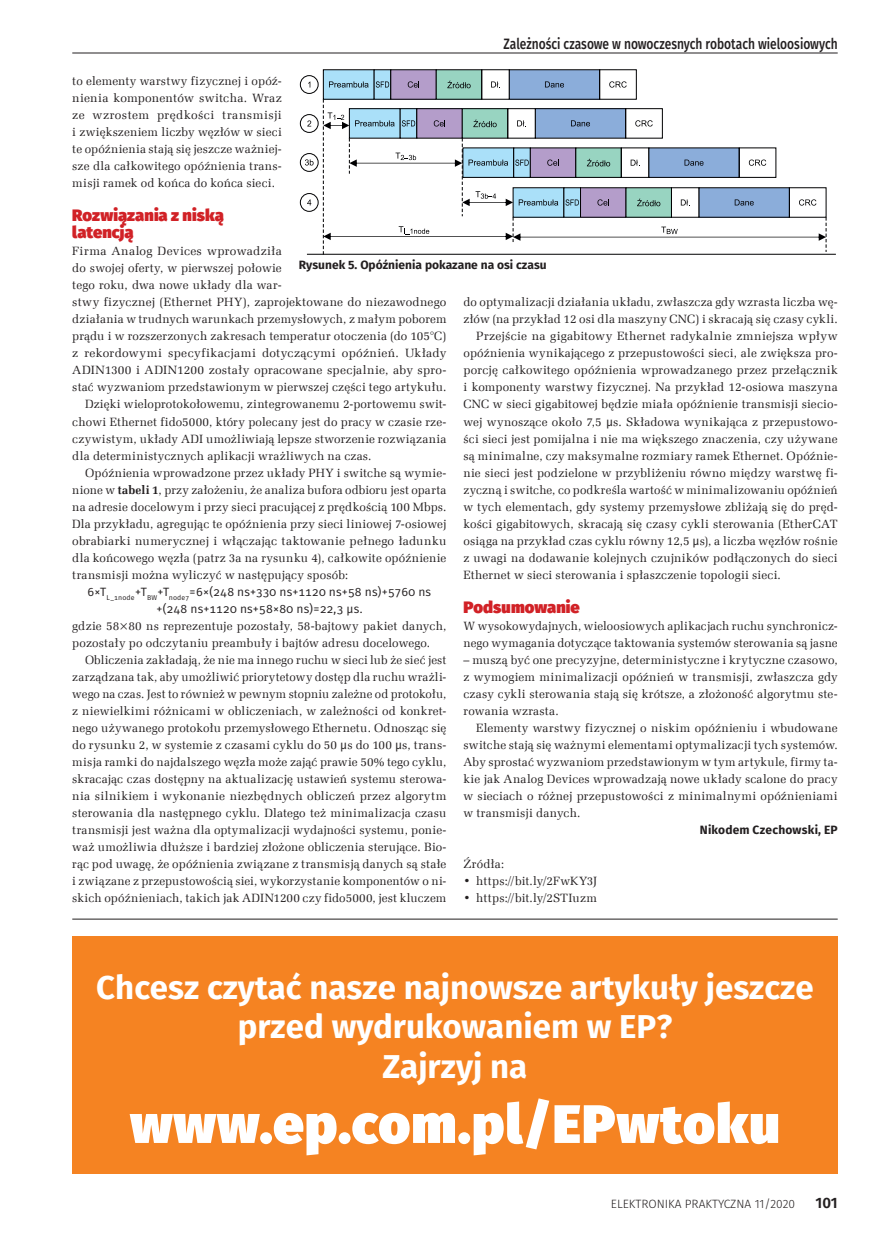
<style>
.page{position:relative;width:893px;height:1234px;background:#fff}
.page>*{position:absolute;margin:0;border:0;box-sizing:border-box;transform-origin:0 0}
._7_tabela_trec{font:900 54px "Fira Sans";letter-spacing:.025em;color:#fff}
._7_tabela_trec-2{font:700 33px/39.6px "Fira Sans";color:#fff;text-align:center}
._3_Srodtytul{font:900 16.5px/17px "Fira Sans";letter-spacing:.005em;color:#d12126}
.t1{font:500 15px "Fira Sans";color:#231f20;scale:.8 1}
.t2{font:600 15px "Fira Sans";color:#231f20}
._1_Body{font:12px/17px "Zapf Ellipt EU";letter-spacing:.015em;color:#231f20;text-align:justify}
._1_Body-2{font:12px/17px "Fira Sans";letter-spacing:.015em;color:#231f20;text-align:center}
._4_Podpis{font:700 12px "Fira Sans";color:#231f20}
.t3{font:300 12px "Fira Sans";color:#231f20}
._0_autor{font:700 12px "Fira Sans";letter-spacing:.015em;color:#231f20}
.s1{font-weight:700}
.s2{font-family:"Fira Sans"}
</style>
<div class="page">
<hr style="left:72px;top:53px;width:766px;height:1px;background:#231f20">
<div style="left:323px;top:70px;width:51px;height:29px;background:#aae0f9"></div>
<div style="left:374px;top:70px;width:17px;height:29px;background:#aae0f9"></div>
<div style="left:391px;top:70px;width:45px;height:29px;background:#b49dca"></div>
<div style="left:436px;top:70px;width:46px;height:29px;background:#98d4c1"></div>
<div style="left:481px;top:69px;width:29px;height:31px;border:1px solid #000002"></div>
<div style="left:509px;top:70px;width:91px;height:29px;background:#8badda"></div>
<div style="left:599px;top:69px;width:38px;height:31px;border:1px solid #000002"></div>
<svg style="left:329px;top:81px;width:39px;height:6px"></svg>
<svg style="left:376px;top:81px;width:13px;height:7px"></svg>
<svg style="left:408px;top:81px;width:11px;height:7px"></svg>
<svg style="left:447px;top:81px;width:24px;height:7px"></svg>
<svg style="left:491px;top:81px;width:9px;height:7px"></svg>
<svg style="left:545px;top:81px;width:19px;height:6px"></svg>
<svg style="left:609px;top:81px;width:18px;height:7px"></svg>
<div style="left:300px;top:75px;width:18px;height:19px;border:1px solid #000002;border-radius:50%"></div>
<div style="left:300px;top:114px;width:18px;height:19px;border:1px solid #000002;border-radius:50%"></div>
<div style="left:300px;top:153px;width:18px;height:19px;border:1px solid #000002;border-radius:50%"></div>
<div style="left:300px;top:193px;width:18px;height:19px;border:1px solid #000002;border-radius:50%"></div>
<svg style="left:307px;top:120px;width:4px;height:6px"></svg>
<svg style="left:305px;top:159px;width:9px;height:6px"></svg>
<svg style="left:307px;top:199px;width:4px;height:6px"></svg>
<hr style="left:307px;top:254px;width:529px;height:1px;background:#000002">
<svg style="left:323px;top:99px;width:504px;height:156px"></svg>
<hr style="left:72px;top:918px;width:766px;height:1px;background:#231f20">
<div style="left:72px;top:936px;width:766px;height:238px;background:#f58322"></div>
<p class="t1" style="left:504px;top:32px;width:419px">Zależności czasowe w nowoczesnych robotach wieloosiowych</p>
<p class="_1_Body" style="left:72px;top:73px;width:211px">to elementy warstwy fizycznej i opóź&shy;nienia komponentów switcha. Wraz ze wzrostem prędkości transmisji i zwiększeniem liczby węzłów w sieci te opóźnienia stają się jeszcze ważniej&shy;sze dla całkowitego opóźnienia trans&shy;misji ramek od końca do końca sieci.</p>
<p class="_3_Srodtytul" style="left:72px;top:205px;width:153px">Rozwiązania z niską latencją</p>
<p class="_1_Body" style="left:72px;top:243px;width:376px;text-align:left">Firma Analog Devices wprowadziła<br>do swojej oferty, w pierwszej połowie<br>tego roku, dwa nowe układy dla war-<br>stwy fizycznej (Ethernet PHY), zaprojektowane do niezawodnego działania w trudnych warunkach przemysłowych, z małym poborem prądu i w rozszerzonych zakresach temperatur otoczenia (do 105°C) z rekordowymi specyfikacjami dotyczącymi opóźnień. Układy ADIN1300 i ADIN1200 zostały opracowane specjalnie, aby spro&shy;stać wyzwaniom przedstawionym w pierwszej części tego artykułu.</p>
<p class="_1_Body" style="left:72px;top:396px;width:376px;text-indent:13px">Dzięki wieloprotokołowemu, zintegrowanemu 2-portowemu swit&shy;chowi Ethernet fido5000, który polecany jest do pracy w czasie rze&shy;czywistym, układy ADI umożliwiają lepsze stworzenie rozwiązania dla deterministycznych aplikacji wrażliwych na czas.</p>
<p class="_1_Body" style="left:72px;top:464px;width:376px;text-indent:13px">Opóźnienia wprowadzone przez układy PHY i switche są wymie&shy;nione w <span class="s1">tabeli 1</span>, przy założeniu, że analiza bufora odbioru jest oparta na adresie docelowym i przy sieci pracującej z prędkością 100 Mbps.<br>Dla przykładu, agregując te opóźnienia przy sieci liniowej 7-osiowej obrabiarki numerycznej i włączając taktowanie pełnego ładunku dla końcowego węzła (patrz 3a na rysunku 4), całkowite opóźnienie transmisji można wyliczyć w następujący sposób:</p>
<p class="_1_Body-2" style="left:88px;top:582px;width:345px">6×T<sub>L_1node</sub>+T<sub>BW</sub>+T<sub>node7</sub>=6×(248 ns+330 ns+1120 ns+58 ns)+5760 ns +(248 ns+1120 ns+58×80 ns)=22,3 μs.</p>
<p class="_1_Body" style="left:72px;top:617px;width:376px">gdzie 58×80 ns reprezentuje pozostały, 58-bajtowy pakiet danych, pozostały po odczytaniu preambuły i bajtów adresu docelowego.</p>
<p class="_1_Body" style="left:72px;top:651px;width:376px;text-indent:13px">Obliczenia zakładają, że nie ma innego ruchu w sieci lub że sieć jest zarządzana tak, aby umożliwić priorytetowy dostęp dla ruchu wrażli&shy;wego na czas. Jest to również w pewnym stopniu zależne od protokołu, z niewielkimi różnicami w obliczeniach, w zależności od konkret&shy;nego używanego protokołu przemysłowego Ethernetu. Odnosząc się do rysunku 2, w systemie z czasami cyklu do 50 <span class="s2">μ</span>s do 100 <span class="s2">μ</span>s, trans&shy;misja ramki do najdalszego węzła może zająć prawie 50% tego cyklu, skracając czas dostępny na aktualizację ustawień systemu sterowa&shy;nia silnikiem i wykonanie niezbędnych obliczeń przez algorytm sterowania dla następnego cyklu. Dlatego też minimalizacja czasu transmisji jest ważna dla optymalizacji wydajności systemu, ponie&shy;waż umożliwia dłuższe i bardziej złożone obliczenia sterujące. Bio&shy;rąc pod uwagę, że opóźnienia związane z transmisją danych są stałe i związane z przepustowością siei, wykorzystanie komponentów o ni&shy;skich opóźnieniach, takich jak ADIN1200 czy fido5000, jest kluczem</p>
<p class="_4_Podpis" style="left:299px;top:255px;width:249px">Rysunek 5. Opóźnienia pokazane na osi czasu</p>
<p class="_1_Body" style="left:463px;top:294px;width:376px">do optymalizacji działania układu, zwłaszcza gdy wzrasta liczba wę&shy;złów (na przykład 12 osi dla maszyny CNC) i skracają się czasy cykli.</p>
<p class="_1_Body" style="left:463px;top:328px;width:376px;text-indent:13px">Przejście na gigabitowy Ethernet radykalnie zmniejsza wpływ opóźnienia wynikającego z przepustowości sieci, ale zwiększa pro&shy;porcję całkowitego opóźnienia wprowadzanego przez przełącznik i komponenty warstwy fizycznej. Na przykład 12-osiowa maszyna CNC w sieci gigabitowej będzie miała opóźnienie transmisji siecio&shy;wej wynoszące około 7,5 <span class="s2">μ</span>s. Składowa wynikająca z przepustowo&shy;ści sieci jest pomijalna i nie ma większego znaczenia, czy używane są minimalne, czy maksymalne rozmiary ramek Ethernet. Opóźnie&shy;nie sieci jest podzielone w przybliżeniu równo między warstwę fi&shy;zyczną i switche, co podkreśla wartość w minimalizowaniu opóźnień w tych elementach, gdy systemy przemysłowe zbliżają się do pręd&shy;kości gigabitowych, skracają się czasy cykli sterowania (EtherCAT osiąga na przykład czas cyklu równy 12,5 <span class="s2">μ</span>s), a liczba węzłów rośnie z uwagi na dodawanie kolejnych czujników podłączonych do sieci Ethernet w sieci sterowania i spłaszczenie topologii sieci.</p>
<p class="_3_Srodtytul" style="left:463px;top:596px;width:118px">Podsumowanie</p>
<p class="_1_Body" style="left:463px;top:617px;width:376px">W wysokowydajnych, wieloosiowych aplikacjach ruchu synchronicz&shy;nego wymagania dotyczące taktowania systemów sterowania są jasne</p>
<p class="_1_Body" style="left:463px;top:651px;width:376px">– muszą być one precyzyjne, deterministyczne i krytyczne czasowo, z wymogiem minimalizacji opóźnień w transmisji, zwłaszcza gdy czasy cykli sterowania stają się krótsze, a złożoność algorytmu ste&shy;rowania wzrasta.</p>
<p class="_1_Body" style="left:463px;top:719px;width:376px;text-indent:13px">Elementy warstwy fizycznej o niskim opóźnieniu i wbudowane switche stają się ważnymi elementami optymalizacji tych systemów.<br>Aby sprostać wyzwaniom przedstawionym w tym artykule, firmy ta&shy;kie jak Analog Devices wprowadzają nowe układy scalone do pracy w sieciach o różnej przepustowości z minimalnymi opóźnieniami w transmisji danych.</p>
<p class="_0_autor" style="left:700px;top:819px;width:139px">Nikodem Czechowski, EP</p>
<p class="_1_Body" style="left:463px;top:855px;width:42px">Źródła:</p>
<p class="_1_Body" style="left:463px;top:872px;width:135px">• https://bit.ly/2FwKY3J</p>
<p class="_1_Body" style="left:463px;top:889px;width:135px">• https://bit.ly/2STIuzm</p>
<p class="_7_tabela_trec-2" style="left:96px;top:965px;width:719px">Chcesz czytać nasze najnowsze artykuły jeszcze przed wydrukowaniem w EP?</p>
<p class="_7_tabela_trec-2" style="left:383px;top:1044px;width:146px">Zajrzyj na</p>
<p class="_7_tabela_trec" style="left:130px;top:1073px;width:651px">www.ep.com.pl/EPwtoku</p>
<p class="t3" style="left:611px;top:1195px;width:186px">ELEKTRONIKA PRAKTYCZNA 11/2020</p>
<p class="t2" style="left:815px;top:1190px;width:24px">101</p>
</div>
